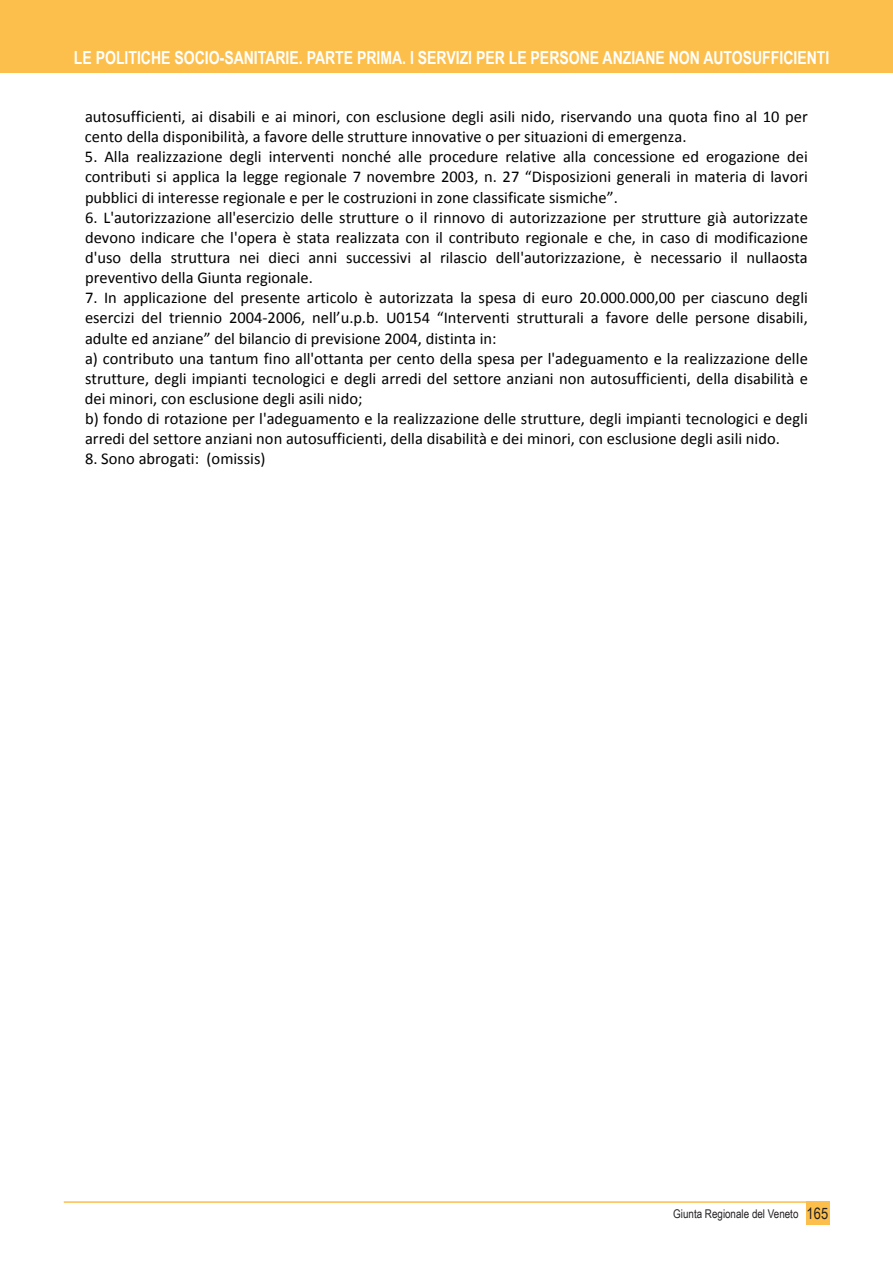
<style>
.page{position:relative;width:893px;height:1263px;background:#fff}
.page>*{position:absolute;margin:0;border:0;box-sizing:border-box;transform-origin:0 0}
.t1{font:700 18px "Arial Narrow";color:#fff;scale:.95 1}
.t2{font:16.5px/20.1px "Calibri";color:#000}
.t3{font:12px "Arial Narrow";color:#231f20}
.s1{font-size:15.75px}
</style>
<div class="page">
<div style="left:0;top:0;width:893px;height:72px;background:#fdbf4c"></div>
<hr style="left:64px;top:1201px;width:765px;height:2px;background:#fdbf4c">
<div style="left:806px;top:1201px;width:23px;height:24px;background:#fdbf4c"></div>
<p class="t1" style="left:74px;top:47px;width:797px">LE POLITICHE SOCIO-SANITARIE. PARTE PRIMA. I SERVIZI PER LE PERSONE ANZIANE NON AUTOSUFFICIENTI</p>
<p class="t2" style="left:85px;top:106px;width:724px">autosufficienti, ai disabili e ai minori, con esclusione degli asili nido, riservando una quota fino al 10 per cento della disponibilità, a favore delle strutture innovative o per situazioni di emergenza.</p>
<p class="t2" style="left:85px;top:146px;width:724px;text-align:justify">5. Alla realizzazione degli interventi nonché alle procedure relative alla concessione ed erogazione dei contributi si applica la legge regionale 7 novembre 2003, n. 27 “Disposizioni generali in materia di lavori pubblici di interesse regionale e per le costruzioni in zone classificate sismiche”.</p>
<p class="t2" style="left:85px;top:206px;width:724px;text-align:justify">6. L'autorizzazione all'esercizio delle strutture o il rinnovo di autorizzazione per strutture già autorizzate devono indicare che l'opera è stata realizzata con il contributo regionale e che, in caso di modificazione d'uso della struttura nei dieci anni successivi al rilascio dell'autorizzazione, è necessario il nullaosta preventivo della Giunta regionale.</p>
<p class="t2" style="left:85px;top:287px;width:724px">7. In applicazione del presente articolo è autorizzata la spesa di euro 20.000.000,00 per ciascuno degli esercizi del triennio 2004‐2006, nell’u.p.b. U0154 “Interventi strutturali a favore delle persone disabili, adulte ed anziane” del bilancio di previsione 2004, distinta in:<br>a) contributo una tantum fino all'ottanta per cento della spesa per l'adeguamento e la realizzazione delle strutture, degli impianti tecnologici e degli arredi del settore anziani non autosufficienti, della disabilità e dei minori, con esclusione degli asili nido;<br>b) fondo di rotazione per l'adeguamento e la realizzazione delle strutture, degli impianti tecnologici e degli arredi del settore anziani non autosufficienti, della disabilità e dei minori, con esclusione degli asili nido.</p>
<p class="t2" style="left:85px;top:448px;width:182px">8. Sono abrogati: (omissis)</p>
<p class="t3" style="left:673px;top:1206px;width:157px">Giunta Regionale del Veneto <span class="s1">165</span></p>
</div>
